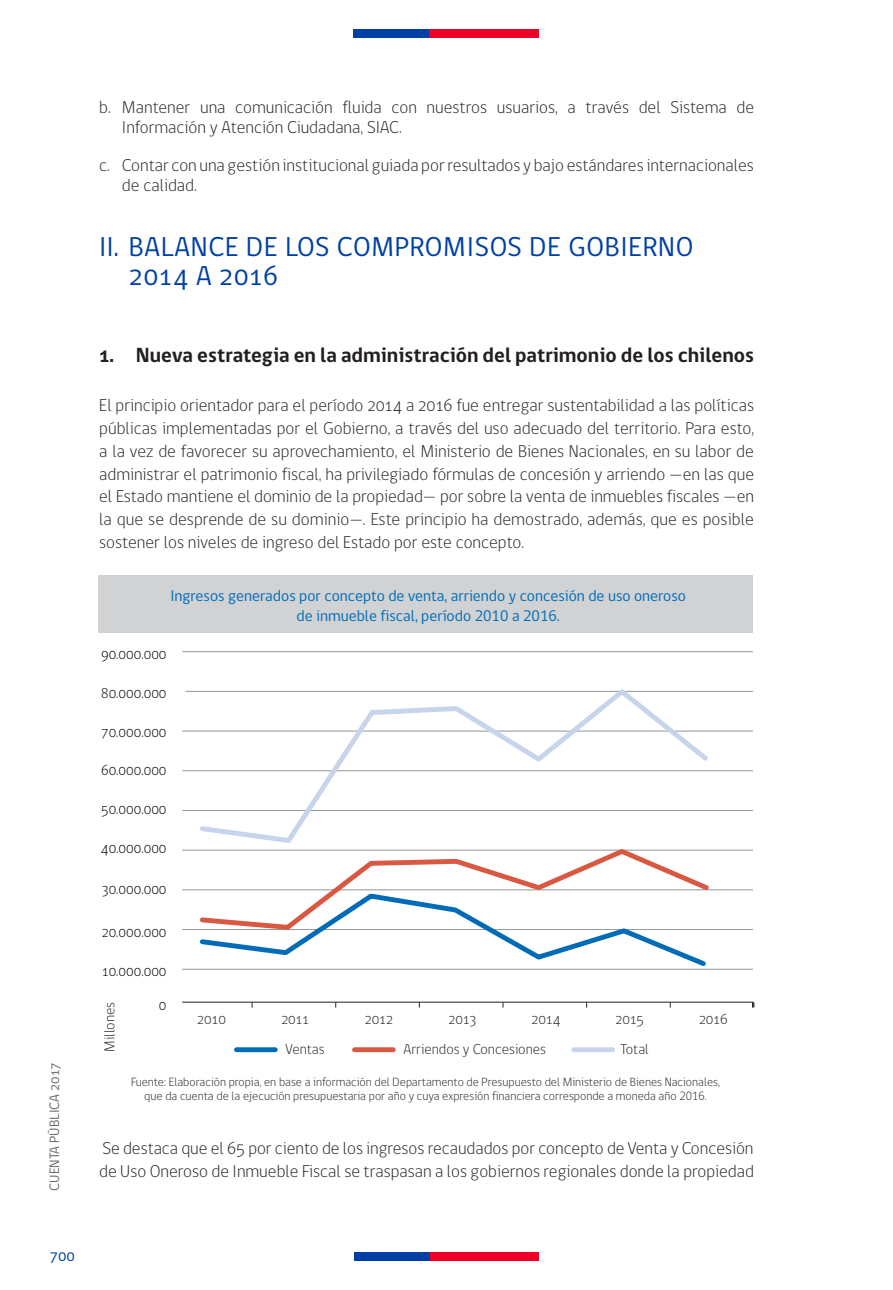
<style>
.page{position:relative;width:893px;height:1290px;background:#fff}
.page>*{position:absolute;margin:0;border:0;box-sizing:border-box;transform-origin:0 0}
.t1{font:28px/29.8px "gob CL";letter-spacing:.025em;color:#0040a6}
.t2{font:700 21px "gob CL";color:#231f20}
.t3{font:300 17.5px/22.8px "gob CL";color:#231f20}
.t4{font:15.75px/19.2px "gob CL";color:#006cb7;text-align:center}
.t5{font:15.75px "gob CL";color:#0040a6}
.t6{font:300 14.7px "gob CL";color:#000}
.t7{font:300 14.7px "gob CL";color:#231f20}
.t8{font:14px "gob CL";color:#6c6d70}
.t9{font:300 12.25px/14px "gob CL";color:#231f20;text-align:center}
</style>
<div class="page">
<div style="left:430px;top:1252px;width:109px;height:8px;background:#ef0027"></div>
<div style="left:354px;top:1252px;width:76px;height:8px;background:#0040a6"></div>
<div style="left:429px;top:29px;width:110px;height:8px;background:#ef0027"></div>
<div style="left:354px;top:29px;width:75px;height:8px;background:#0040a6"></div>
<div style="left:236px;top:1047px;width:39px;height:5px;background:#006cb7"></div>
<div style="left:354px;top:1047px;width:39px;height:5px;background:#d95842"></div>
<div style="left:574px;top:1047px;width:39px;height:5px;background:#c6d4ec"></div>
<div style="left:98px;top:575px;width:655px;height:58px;background:#d1d2d4"></div>
<hr style="left:185px;top:691px;width:568px;height:1px;background:#939598">
<svg style="left:752px;top:1002px;width:3px;height:5px"></svg>
<hr style="left:182px;top:651px;width:571px;height:1px;background:#939598">
<hr style="left:182px;top:731px;width:571px;height:1px;background:#939598">
<hr style="left:182px;top:770px;width:571px;height:1px;background:#939598">
<hr style="left:182px;top:810px;width:571px;height:1px;background:#939598">
<hr style="left:182px;top:850px;width:571px;height:1px;background:#939598">
<hr style="left:182px;top:889px;width:571px;height:1px;background:#939598">
<hr style="left:182px;top:929px;width:571px;height:1px;background:#939598">
<hr style="left:182px;top:969px;width:571px;height:1px;background:#939598">
<hr style="left:182px;top:1002px;width:571px;height:1px;background:#231f20">
<svg style="left:197px;top:849px;width:516px;height:121px"></svg>
<svg style="left:197px;top:689px;width:515px;height:154px"></svg>
<p class="t8" style="left:45px;top:1191px;width:130px;rotate:-90deg">CUENTA PÚBLICA 2017</p>
<p class="t5" style="left:50px;top:1244px;width:27px">700</p>
<p class="t3" style="left:122px;top:97px;width:634px;line-height:20.1px;text-indent:-23px">b. Mantener una comunicación fluida con nuestros usuarios, a través del Sistema de<br>Información y Atención Ciudadana, SIAC.</p>
<p class="t3" style="left:122px;top:155px;width:634px;line-height:20.1px;text-indent:-23px">c. Contar con una gestión institucional guiada por resultados y bajo estándares internacionales de calidad.</p>
<h1 class="t1" style="left:129px;top:232px;width:566px;text-indent:-30px">II. BALANCE DE LOS COMPROMISOS DE GOBIERNO<br>2014 A 2016</h1>
<p class="t2" style="left:99px;top:341px;width:656px">1. Nueva estrategia en la administración del patrimonio de los chilenos</p>
<p class="t3" style="left:99px;top:394px;width:657px;text-align:justify">El principio orientador para el período 2014 a 2016 fue entregar sustentabilidad a las políticas públicas implementadas por el Gobierno, a través del uso adecuado del territorio. Para esto, a la vez de favorecer su aprovechamiento, el Ministerio de Bienes Nacionales, en su labor de administrar el patrimonio fiscal, ha privilegiado fórmulas de concesión y arriendo —en las que el Estado mantiene el dominio de la propiedad— por sobre la venta de inmuebles fiscales —en la que se desprende de su dominio—. Este principio ha demostrado, además, que es posible sostener los niveles de ingreso del Estado por este concepto.</p>
<p class="t4" style="left:170px;top:587px;width:517px">Ingresos generados por concepto de venta, arriendo y concesión de uso oneroso de inmueble fiscal, período 2010 a 2016.</p>
<p class="t6" style="left:101px;top:644px;width:67px">90.000.000</p>
<p class="t6" style="left:101px;top:683px;width:67px">80.000.000</p>
<p class="t6" style="left:101px;top:722px;width:67px">70.000.000</p>
<p class="t6" style="left:101px;top:760px;width:67px">60.000.000</p>
<p class="t6" style="left:101px;top:799px;width:67px">50.000.000</p>
<p class="t6" style="left:101px;top:838px;width:67px">40.000.000</p>
<p class="t6" style="left:102px;top:879px;width:66px">30.000.000</p>
<p class="t6" style="left:102px;top:922px;width:66px">20.000.000</p>
<p class="t6" style="left:102px;top:961px;width:66px">10.000.000</p>
<p class="t6" style="left:159px;top:995px;width:9px">0</p>
<p class="t7" style="left:100px;top:1052px;width:51px;rotate:-90deg">Millones</p>
<p class="t7" style="left:197px;top:1009px;width:30px">2010</p>
<p class="t7" style="left:281px;top:1009px;width:29px">2011</p>
<p class="t7" style="left:365px;top:1009px;width:30px">2012</p>
<p class="t7" style="left:448px;top:1009px;width:30px">2013</p>
<p class="t7" style="left:532px;top:1009px;width:31px">2014</p>
<p class="t7" style="left:615px;top:1009px;width:30px">2015</p>
<p class="t7" style="left:699px;top:1009px;width:30px">2016</p>
<p class="t7" style="left:286px;top:1039px;width:41px">Ventas</p>
<p class="t7" style="left:404px;top:1039px;width:144px">Arriendos y Concesiones</p>
<p class="t7" style="left:620px;top:1039px;width:30px">Total</p>
<p class="t9" style="left:131px;top:1075px;width:590px">Fuente: Elaboración propia, en base a información del Departamento de Presupuesto del Ministerio de Bienes Nacionales, que da cuenta de la ejecución presupuestaria por año y cuya expresión financiera corresponde a moneda año 2016.</p>
<p class="t3" style="left:99px;top:1137px;width:656px">Se destaca que el 65 por ciento de los ingresos recaudados por concepto de Venta y Concesión de Uso Oneroso de Inmueble Fiscal se traspasan a los gobiernos regionales donde la propiedad</p>
</div>
